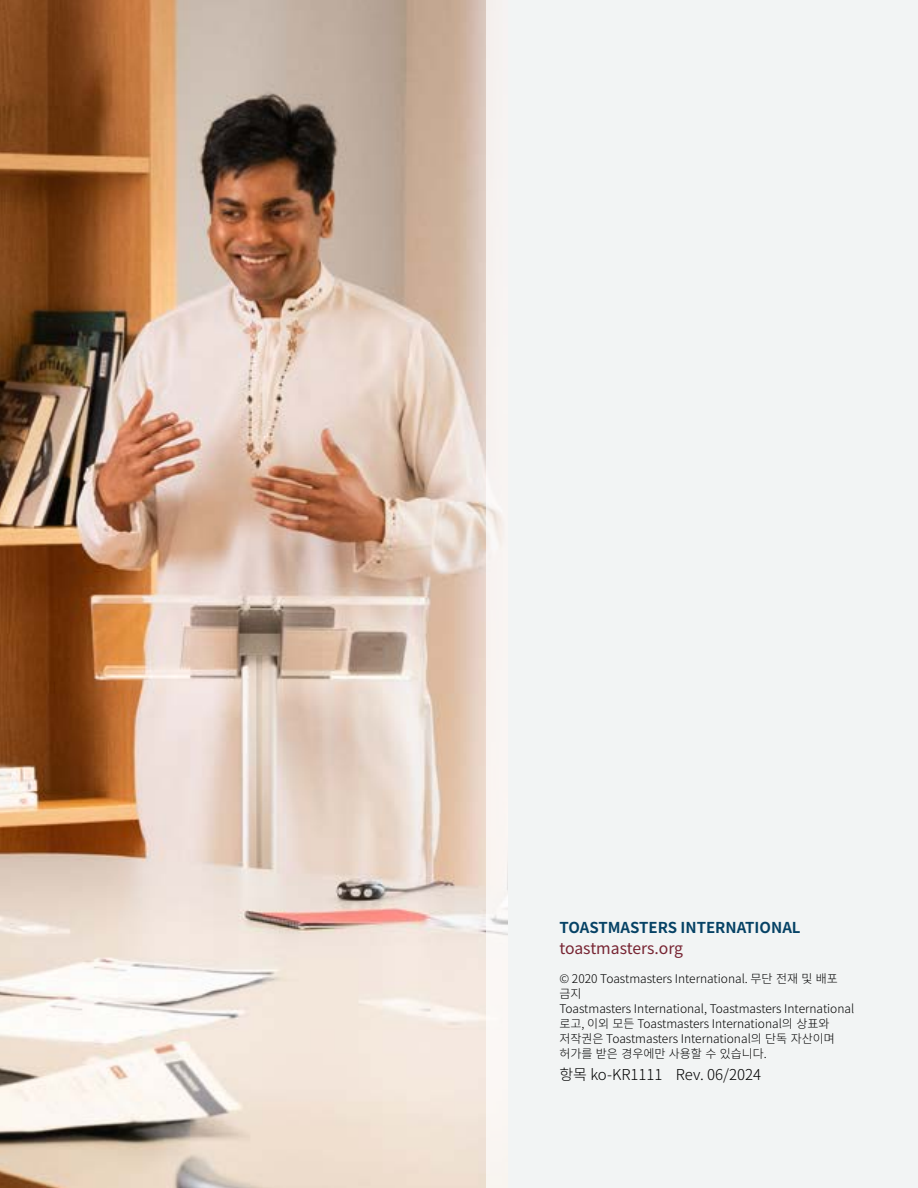
<style>
.page{position:relative;width:918px;height:1188px;background:#fff}
.page>*{position:absolute;margin:0;border:0;box-sizing:border-box;transform-origin:0 0}
.t1{font:15.75px "Noto Sans KR";letter-spacing:-.005em;color:#772432}
.t2{font:700 15px "Noto Sans KR";color:#064265}
.t3{font:300 15px "Noto Sans KR";color:#000}
.t4{font:300 12px/15px "Noto Sans KR";color:#000}
</style>
<div class="page">
<img style="left:0;top:0;width:486px;height:1188px">
<div style="left:486px;top:0;width:432px;height:1188px;background:#f8f4f2"></div>
<div style="left:508px;top:0;width:410px;height:1188px;background:#f2f4f4"></div>
<p class="t2" style="left:559px;top:919px;width:243px">TOASTMASTERS INTERNATIONAL</p>
<h1 class="t1" style="left:559px;top:940px;width:125px">toastmasters.org</h1>
<p class="t4" style="left:559px;top:971px;width:296px">© 2020 Toastmasters International. 무단 전재 및 배포 금지<br>Toastmasters International, Toastmasters International 로고, 이외 모든 Toastmasters International의 상표와 저작권은 Toastmasters International의 단독 자산이며 허가를 받은 경우에만 사용할 수 있습니다.</p>
<p class="t3" style="left:559px;top:1066px;width:203px">항목 ko-KR1111 Rev. 06/2024</p>
</div>
